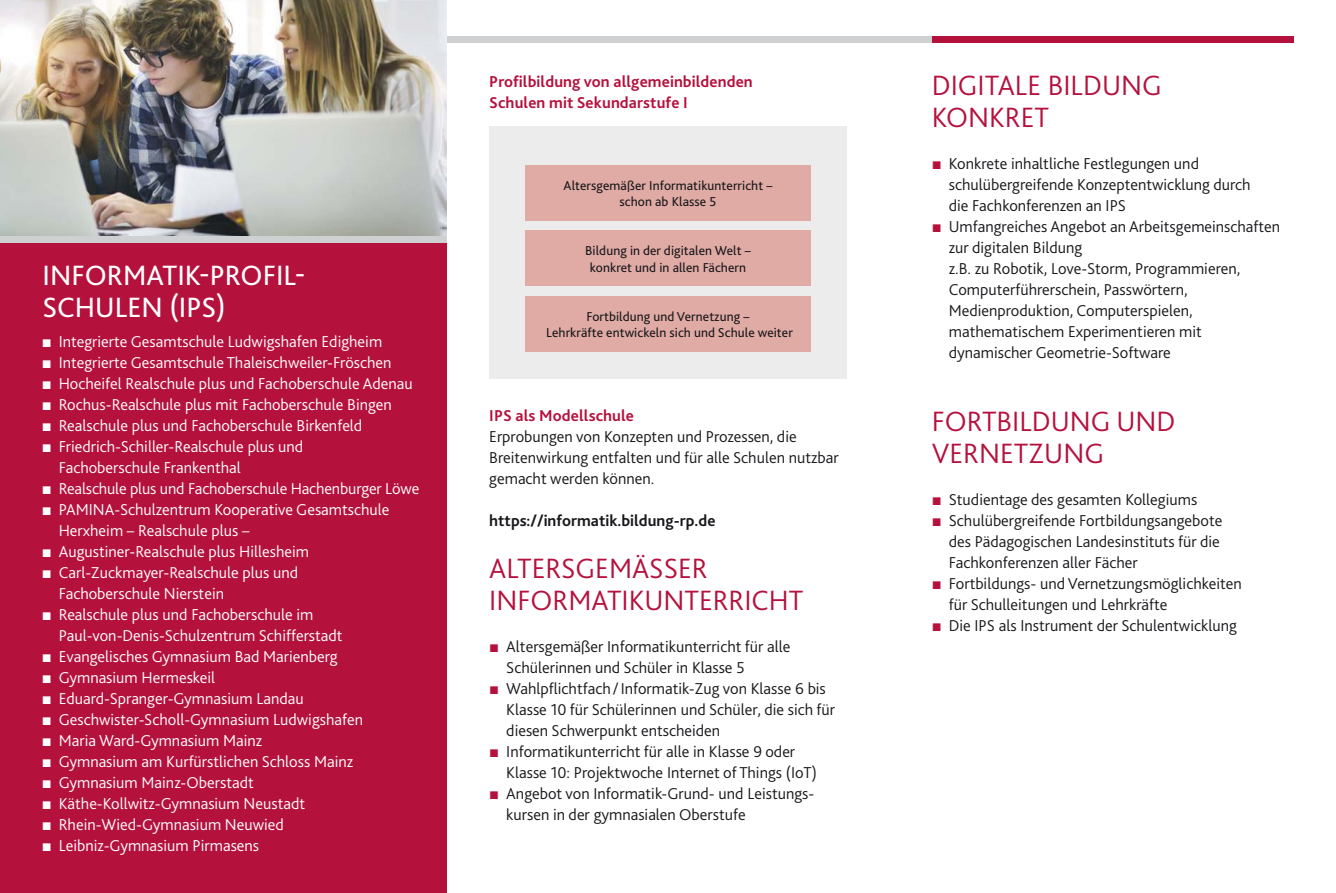
<style>
.page{position:relative;width:1336px;height:893px;background:#fff}
.page>*{position:absolute;margin:0;border:0;box-sizing:border-box;transform-origin:0 0}
.t1{font:300 29.25px/31.5px "Bliss";color:#b5113d}
.t2{font:29.25px/31.5px "Bliss";color:#fff}
.t3{font:300 16.5px/21px "Bliss";color:#19171b}
.t4{font:300 16.5px/21px "Bliss";color:#fff}
.t5{font:700 16.5px/21px "Bliss";letter-spacing:.005em;color:#b5113d}
.t6{font:700 16.5px "Bliss";color:#19171b}
.t7{font:13.5px/16.5px "Bliss";letter-spacing:.005em;color:#19171b;text-align:center}
.s1{font-family:"Arial";font-weight:400}
.s2{font-family:"Arial";font-weight:400;color:#b5113d}
</style>
<div class="page">
<img style="left:0;top:0;width:446px;height:237px">
<div style="left:0;top:242px;width:446px;height:651px;background:#b5113d"></div>
<div style="left:489px;top:127px;width:357px;height:252px;background:#ececed"></div>
<div style="left:446px;top:36px;width:515px;height:7px;background:#cfd0d1"></div>
<div style="left:931px;top:36px;width:362px;height:7px;background:#b5113d"></div>
<div style="left:525px;top:165px;width:285px;height:56px;background:#e0aba5"></div>
<div style="left:525px;top:231px;width:285px;height:55px;background:#e0aba5"></div>
<div style="left:525px;top:296px;width:285px;height:55px;background:#e0aba5"></div>
<div style="left:0;top:237px;width:446px;height:6px;background:#cfd0d1"></div>
<h1 class="t2" style="left:43px;top:261px;width:264px">INFORMATIK-PROFIL-<br>SCHULEN (IPS)</h1>
<p class="t4" style="left:42px;top:332px;width:342px"><span class="s1">■</span> Integrierte Gesamtschule Ludwigshafen Edigheim</p>
<p class="t4" style="left:42px;top:353px;width:351px"><span class="s1">■</span> Integrierte Gesamtschule Thaleischweiler-Fröschen</p>
<p class="t4" style="left:42px;top:374px;width:372px"><span class="s1">■</span> Hocheifel Realschule plus und Fachoberschule Adenau</p>
<p class="t4" style="left:42px;top:395px;width:352px"><span class="s1">■</span> Rochus-Realschule plus mit Fachoberschule Bingen</p>
<p class="t4" style="left:42px;top:416px;width:322px"><span class="s1">■</span> Realschule plus und Fachoberschule Birkenfeld</p>
<p class="t4" style="left:59px;top:437px;width:246px;text-indent:-17px"><span class="s1">■</span> Friedrich-Schiller-Realschule plus und<br>Fachoberschule Frankenthal</p>
<p class="t4" style="left:42px;top:479px;width:379px"><span class="s1">■</span> Realschule plus und Fachoberschule Hachenburger Löwe</p>
<p class="t4" style="left:59px;top:500px;width:332px;text-indent:-17px"><span class="s1">■</span> PAMINA-Schulzentrum Kooperative Gesamtschule<br>Herxheim – Realschule plus –</p>
<p class="t4" style="left:42px;top:542px;width:269px"><span class="s1">■</span> Augustiner-Realschule plus Hillesheim</p>
<p class="t4" style="left:59px;top:563px;width:241px;text-indent:-17px"><span class="s1">■</span> Carl-Zuckmayer-Realschule plus und<br>Fachoberschule Nierstein</p>
<p class="t4" style="left:59px;top:605px;width:285px;text-indent:-17px"><span class="s1">■</span> Realschule plus und Fachoberschule im<br>Paul-von-Denis-Schulzentrum Schifferstadt</p>
<p class="t4" style="left:42px;top:647px;width:297px"><span class="s1">■</span> Evangelisches Gymnasium Bad Marienberg</p>
<p class="t4" style="left:42px;top:668px;width:175px"><span class="s1">■</span> Gymnasium Hermeskeil</p>
<p class="t4" style="left:42px;top:689px;width:263px"><span class="s1">■</span> Eduard-Spranger-Gymnasium Landau</p>
<p class="t4" style="left:42px;top:710px;width:323px"><span class="s1">■</span> Geschwister-Scholl-Gymnasium Ludwigshafen</p>
<p class="t4" style="left:42px;top:731px;width:222px"><span class="s1">■</span> Maria Ward-Gymnasium Mainz</p>
<p class="t4" style="left:42px;top:752px;width:313px"><span class="s1">■</span> Gymnasium am Kurfürstlichen Schloss Mainz</p>
<p class="t4" style="left:42px;top:773px;width:213px"><span class="s1">■</span> Gymnasium Mainz-Oberstadt</p>
<p class="t4" style="left:42px;top:794px;width:265px"><span class="s1">■</span> Käthe-Kollwitz-Gymnasium Neustadt</p>
<p class="t4" style="left:42px;top:815px;width:244px"><span class="s1">■</span> Rhein-Wied-Gymnasium Neuwied</p>
<p class="t4" style="left:42px;top:836px;width:219px"><span class="s1">■</span> Leibniz-Gymnasium Pirmasens</p>
<p class="t5" style="left:489px;top:72px;width:265px">Profilbildung von allgemeinbildenden<br>Schulen mit Sekundarstufe I</p>
<p class="t7" style="left:563px;top:178px;width:210px">Altersgemäßer Informatikunterricht – schon ab Klasse 5</p>
<p class="t7" style="left:585px;top:243px;width:167px">Bildung in der digitalen Welt – konkret und in allen Fächern</p>
<p class="t7" style="left:546px;top:308px;width:248px">Fortbildung und Vernetzung –<br>Lehrkräfte entwickeln sich und Schule weiter</p>
<p class="t5" style="left:489px;top:406px;width:146px">IPS als Modellschule</p>
<p class="t3" style="left:489px;top:427px;width:351px">Erprobungen von Konzepten und Prozessen, die<br>Breitenwirkung entfalten und für alle Schulen nutzbar gemacht werden können.</p>
<p class="t6" style="left:489px;top:514px;width:228px">https://informatik.bildung-rp.de</p>
<h1 class="t1" style="left:489px;top:554px;width:315px">ALTERSGEMÄSSER<br>INFORMATIKUNTERRICHT</h1>
<p class="t3" style="left:506px;top:637px;width:285px;text-indent:-17px"><span class="s2">■</span> Altersgemäßer Informatikunterricht für alle<br>Schülerinnen und Schüler in Klasse 5</p>
<p class="t3" style="left:506px;top:679px;width:330px;text-indent:-17px"><span class="s2">■</span> Wahlpflichtfach / Informatik-Zug von Klasse 6 bis<br>Klasse 10 für Schülerinnen und Schüler, die sich für diesen Schwerpunkt entscheiden</p>
<p class="t3" style="left:506px;top:742px;width:312px;text-indent:-17px"><span class="s2">■</span> Informatikunterricht für alle in Klasse 9 oder<br>Klasse 10: Projektwoche Internet of Things (IoT)</p>
<p class="t3" style="left:506px;top:784px;width:309px;text-indent:-17px"><span class="s2">■</span> Angebot von Informatik-Grund- und Leistungs&shy;kursen in der gymnasialen Oberstufe</p>
<h1 class="t1" style="left:931px;top:71px;width:231px">DIGITALE BILDUNG<br>KONKRET</h1>
<p class="t3" style="left:948px;top:154px;width:303px;text-indent:-17px"><span class="s2">■</span> Konkrete inhaltliche Festlegungen und schulübergreifende Konzeptentwicklung durch die Fachkonferenzen an IPS</p>
<p class="t3" style="left:948px;top:217px;width:333px;text-indent:-17px"><span class="s2">■</span> Umfangreiches Angebot an Arbeitsgemeinschaften zur digitalen Bildung<br>z.B. zu Robotik, Love-Storm, Programmieren, Computerführerschein, Passwörtern, Medienproduktion, Computerspielen, mathematischem Experimentieren mit dynamischer Geometrie-Software</p>
<h1 class="t1" style="left:931px;top:407px;width:245px">FORTBILDUNG UND<br>VERNETZUNG</h1>
<p class="t3" style="left:931px;top:490px;width:267px"><span class="s2">■</span> Studientage des gesamten Kollegiums</p>
<p class="t3" style="left:948px;top:511px;width:275px;text-indent:-17px"><span class="s2">■</span> Schulübergreifende Fortbildungsangebote des Pädagogischen Landesinstituts für die<br>Fachkonferenzen aller Fächer</p>
<p class="t3" style="left:948px;top:574px;width:294px;text-indent:-17px"><span class="s2">■</span> Fortbildungs- und Vernetzungsmöglichkeiten für Schulleitungen und Lehrkräfte</p>
<p class="t3" style="left:931px;top:616px;width:306px"><span class="s2">■</span> Die IPS als Instrument der Schulentwicklung</p>
</div>
